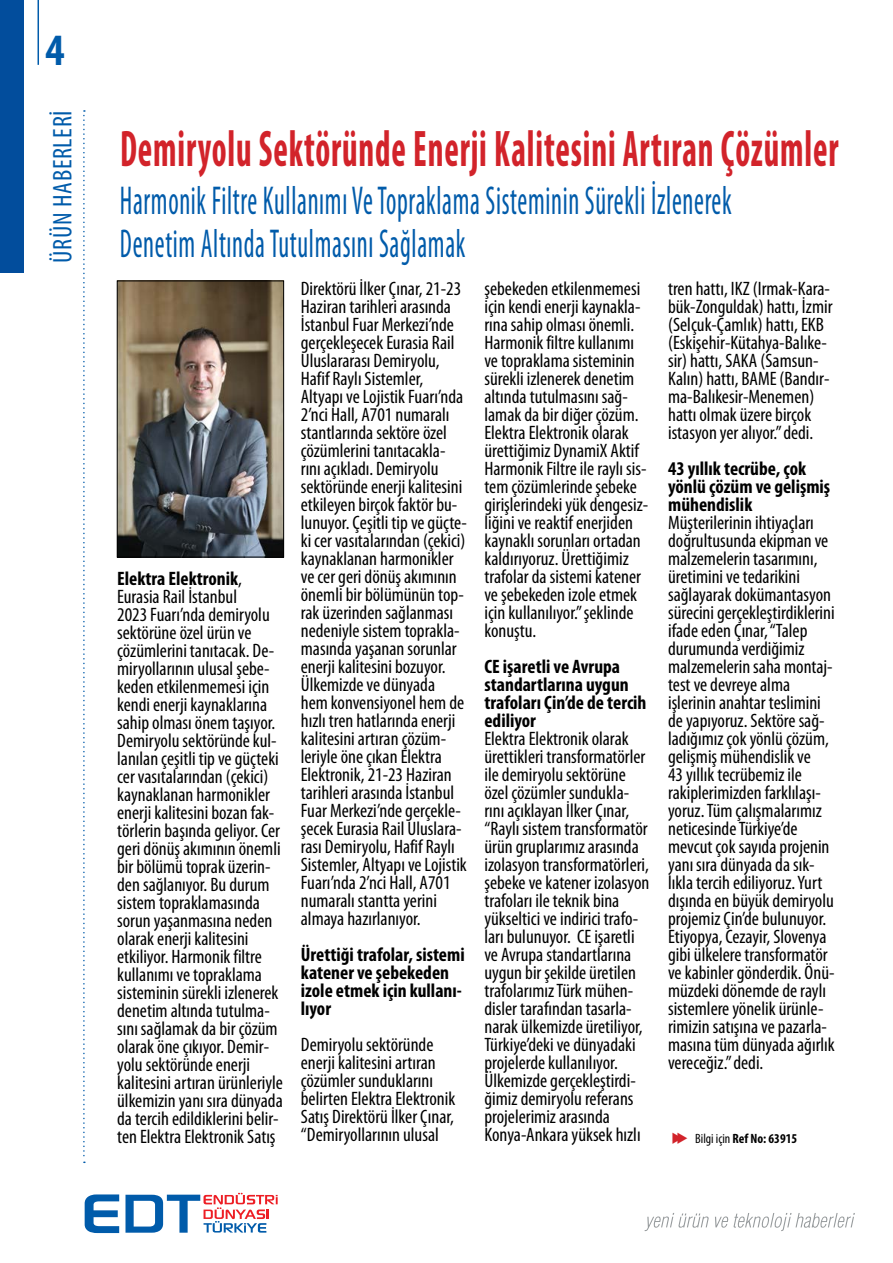
<style>
.page{position:relative;width:893px;height:1263px;background:#fff}
.page>*{position:absolute;margin:0;border:0;box-sizing:border-box;transform-origin:0 0}
.t1{font:700 condensed 51.75px "Myriad Pro";letter-spacing:.025em;color:#d2232a;scale:.67 1}
.t2{font:700 condensed 45px "Myriad Pro";color:#005baa}
.t3{font:condensed 40.5px/43.5px "Myriad Pro";letter-spacing:.025em;color:#005baa;scale:.67 1}
.t4{font:condensed 27px "Myriad Pro";letter-spacing:.025em;color:#005baa}
.t5{font:condensed 19.5px/18px "Myriad Pro";color:#000}
.t6{font:700 condensed 19.5px/18px "Myriad Pro";color:#000}
.t7{font:700 condensed 13.5px "Myriad Pro";color:#000}
.s1{font-weight:700}
.s2{color:#d2232a}
.s3{font-weight:400}
</style>
<div class="page">
<img style="left:119px;top:283px;width:163px;height:272px">
<div style="left:117px;top:281px;width:167px;height:276px;border:1px solid #000"></div>
<svg style="left:83px;top:110px;width:2px;height:1053px"></svg>
<div style="left:0;top:0;width:23px;height:272px;background:#024d9c"></div>
<hr style="left:38px;top:0;width:1px;height:65px;background:#005baa">
<svg style="left:644px;top:1213px;width:65px;height:18px"></svg>
<svg style="left:715px;top:1213px;width:140px;height:18px"></svg>
<svg style="left:85px;top:1194px;width:34px;height:39px"></svg>
<svg style="left:125px;top:1193px;width:153px;height:40px"></svg>
<h2 class="t2" style="left:45px;top:22px;width:21px">4</h2>
<h3 class="t4" style="left:46px;top:263px;width:154px;rotate:-90deg">ÜRÜN HABERLERİ</h3>
<h1 class="t1" style="left:120px;top:117px;width:1074px">Demiryolu Sektöründe Enerji Kalitesini Artıran Çözümler</h1>
<h3 class="t3" style="left:120px;top:178px;width:915px">Harmonik Filtre Kullanımı Ve Topraklama Sisteminin Sürekli İzlenerek<br>Denetim Altında Tutulmasını Sağlamak</h3>
<p class="t5" style="left:117px;top:569px;width:167px"><span class="s1">Elektra Elektronik</span>,<br>Eurasia Rail İstanbul<br>2023 Fuarı’nda demiryolu sektörüne özel ürün ve çözümlerini tanıtacak. De&shy;miryollarının ulusal şebe&shy;keden etkilenmemesi için kendi enerji kaynaklarına sahip olması önem taşıyor.<br>Demiryolu sektöründe kul&shy;lanılan çeşitli tip ve güçteki cer vasıtalarından (çekici) kaynaklanan harmonikler enerji kalitesini bozan fak&shy;törlerin başında geliyor. Cer geri dönüş akımının önemli bir bölümü toprak üzerin&shy;den sağlanıyor. Bu durum sistem topraklamasında sorun yaşanmasına neden olarak enerji kalitesini etkiliyor. Harmonik filtre kullanımı ve topraklama sisteminin sürekli izlenerek denetim altında tutulma&shy;sını sağlamak da bir çözüm olarak öne çıkıyor. Demir&shy;yolu sektöründe enerji kalitesini artıran ürünleriyle ülkemizin yanı sıra dünyada da tercih edildiklerini belir&shy;ten Elektra Elektronik Satış</p>
<p class="t5" style="left:301px;top:280px;width:168px">Direktörü İlker Çınar, 21-23<br>Haziran tarihleri arasında<br>İstanbul Fuar Merkezi’nde gerçekleşecek Eurasia Rail<br>Uluslararası Demiryolu,<br>Hafif Raylı Sistemler,<br>Altyapı ve Lojistik Fuarı’nda<br>2’nci Hall, A701 numaralı stantlarında sektöre özel çözümlerini tanıtacakla&shy;rını açıkladı. Demiryolu sektöründe enerji kalitesini etkileyen birçok faktör bu&shy;lunuyor. Çeşitli tip ve güçte&shy;ki cer vasıtalarından (çekici) kaynaklanan harmonikler ve cer geri dönüş akımının önemli bir bölümünün top&shy;rak üzerinden sağlanması nedeniyle sistem toprakla&shy;masında yaşanan sorunlar enerji kalitesini bozuyor.<br>Ülkemizde ve dünyada<br>hem konvensiyonel hem de hızlı tren hatlarında enerji kalitesini artıran çözüm&shy;leriyle öne çıkan Elektra<br>Elektronik, 21-23 Haziran tarihleri arasında İstanbul<br>Fuar Merkezi’nde gerçekle&shy;şecek Eurasia Rail Uluslara&shy;rası Demiryolu, Hafif Raylı<br>Sistemler, Altyapı ve Lojistik<br>Fuarı’nda 2’nci Hall, A701 numaralı stantta yerini almaya hazırlanıyor.</p>
<p class="t6" style="left:301px;top:945px;width:165px">Ürettiği trafolar, sistemi katener ve şebekeden izole etmek için kullanı&shy;lıyor</p>
<p class="t5" style="left:301px;top:1036px;width:156px">Demiryolu sektöründe enerji kalitesini artıran çözümler sunduklarını belirten Elektra Elektronik<br>Satış Direktörü İlker Çınar, “Demiryollarının ulusal</p>
<p class="t5" style="left:484px;top:280px;width:165px">şebekeden etkilenmemesi için kendi enerji kaynakla&shy;rına sahip olması önemli.<br>Harmonik filtre kullanımı ve topraklama sisteminin sürekli izlenerek denetim altında tutulmasını sağ&shy;lamak da bir diğer çözüm.<br>Elektra Elektronik olarak ürettiğimiz DynamiX Aktif<br>Harmonik Filtre ile raylı sis&shy;tem çözümlerinde şebeke girişlerindeki yük dengesiz&shy;liğini ve reaktif enerjiden kaynaklı sorunları ortadan kaldırıyoruz. Ürettiğimiz trafolar da sistemi katener ve şebekeden izole etmek için kullanılıyor.” şeklinde konuştu.</p>
<p class="t6" style="left:484px;top:657px;width:164px">CE işaretli ve Avrupa standartlarına uygun trafoları Çin’de de tercih ediliyor</p>
<p class="t5" style="left:484px;top:730px;width:166px">Elektra Elektronik olarak ürettikleri transformatörler ile demiryolu sektörüne özel çözümler sundukla&shy;rını açıklayan İlker Çınar, “Raylı sistem transformatör ürün gruplarımız arasında izolasyon transformatörleri, şebeke ve katener izolasyon trafoları ile teknik bina yükseltici ve indirici trafo&shy;ları bulunuyor. CE işaretli ve Avrupa standartlarına uygun bir şekilde üretilen trafolarımız Türk mühen&shy;disler tarafından tasarla&shy;narak ülkemizde üretiliyor,<br>Türkiye’deki ve dünyadaki projelerde kullanılıyor.<br>Ülkemizde gerçekleştirdi&shy;ğimiz demiryolu referans projelerimiz arasında<br>Konya-Ankara yüksek hızlı</p>
<p class="t5" style="left:668px;top:279px;width:166px">tren hattı, IKZ (Irmak-Kara&shy;bük-Zonguldak) hattı, İzmir (Selçuk-Çamlık) hattı, EKB (Eskişehir-Kütahya-Balıke&shy;sir) hattı, SAKA (Samsun-<br>Kalın) hattı, BAME (Bandır&shy;ma-Balıkesir-Menemen) hattı olmak üzere birçok istasyon yer alıyor.” dedi.</p>
<p class="t6" style="left:668px;top:459px;width:164px">43 yıllık tecrübe, çok yönlü çözüm ve gelişmiş mühendislik</p>
<p class="t5" style="left:668px;top:513px;width:168px">Müşterilerinin ihtiyaçları doğrultusunda ekipman ve malzemelerin tasarımını, üretimini ve tedarikini sağlayarak dokümantasyon sürecini gerçekleştirdiklerini ifade eden Çınar, “Talep durumunda verdiğimiz malzemelerin saha montaj&shy;test ve devreye alma işlerinin anahtar teslimini de yapıyoruz. Sektöre sağ&shy;ladığımız çok yönlü çözüm, gelişmiş mühendislik ve<br>43 yıllık tecrübemiz ile rakiplerimizden farklılaşı&shy;yoruz. Tüm çalışmalarımız neticesinde Türkiye’de mevcut çok sayıda projenin yanı sıra dünyada da sık&shy;lıkla tercih ediliyoruz. Yurt dışında en büyük demiryolu projemiz Çin’de bulunuyor.<br>Etiyopya, Cezayir, Slovenya gibi ülkelere transformatör ve kabinler gönderdik. Önü&shy;müzdeki dönemde de raylı sistemlere yönelik ürünle&shy;rimizin satışına ve pazarla&shy;masına tüm dünyada ağırlık vereceğiz.” dedi.</p>
<p class="t7" style="left:671px;top:1130px;width:127px"><span class="s2">◆◆</span> <span class="s3">Bilgi için</span> Ref No: 63915</p>
</div>
